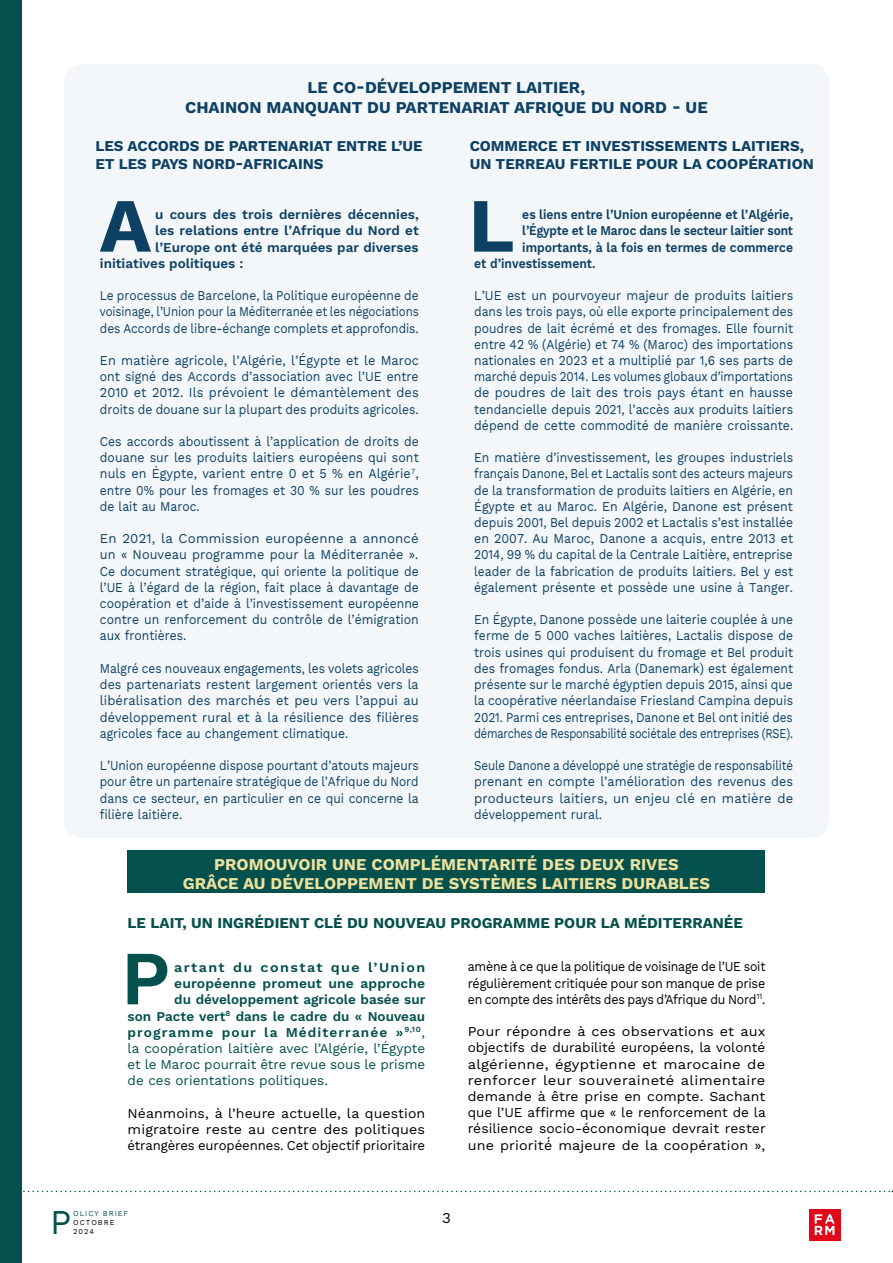
<style>
.page{position:relative;width:893px;height:1263px;background:#fff}
.page>*{position:absolute;margin:0;border:0;box-sizing:border-box;transform-origin:0 0}
.Lettrine{font:700 76.5px "Work Sans";color:#0d4063}
.Lettrine-2{font:600 76.5px "Work Sans";color:#04504c}
.Lettrine-3{font:34.8px "Work Sans";color:#04504c}
.Title_2{font:700 16.5px "Work Sans";color:#eee19d}
.Title_2-2{font:700 16.5px "Work Sans";color:#0d4063}
.Title_2-3{font:700 15px/18px "Work Sans";color:#0d4063}
.Title_2-4{font:700 15px "Work Sans";color:#04504c}
.Lettrine-4{font:15px "Work Sans";color:#000}
.Paragraph{font:13.5px/16.2px "Work Sans";color:#0d4063;text-align:justify;scale:.9 1}
.Paragraph-2{font:13.5px/16.2px "Work Sans";color:#0d4063;text-align:justify;scale:.92 1}
.Paragraph-3{font:13.5px/16.2px "Work Sans";color:#0d4063;text-align:justify;scale:.89 1}
.Paragraph-4{font:13.5px/16.2px "Work Sans";letter-spacing:-.005em;color:#000;text-align:justify;scale:1.07 1}
.Paragraph-5{font:13.5px/16.2px "Work Sans";color:#0d4063;text-align:justify;scale:.94 1}
.Paragraph-6{font:13.5px/16.2px "Work Sans";color:#0d4063;text-align:justify;scale:.86 1}
.Paragraph-7{font:13.5px/16.2px "Work Sans";letter-spacing:-.005em;color:#000;text-align:justify;scale:.91 1}
.Lettrine-5{font:600 13.5px "Work Sans";color:#0d4063}
.Paragraph-8{font:13.5px/16.2px "Work Sans";letter-spacing:-.005em;color:#000;text-align:justify;scale:1.04 1}
.Lettrine-6{font:13.5px "Work Sans";color:#04504c}
.Lettrine-7{font:600 13.5px "Work Sans";color:#0d4063;scale:.9 1}
.Lettrine-8{font:600 13.5px "Work Sans";letter-spacing:.01em;color:#04504c}
.Paragraph-9{font:13.5px/16.2px "Work Sans";color:#0d4063}
.Lettrine-9{font:600 13.5px "Work Sans";color:#0d4063;scale:.88 1}
.Lettrine-10{font:600 13.5px "Work Sans";letter-spacing:.08em;color:#04504c}
.Lettrine-11{font:600 13.5px "Work Sans";letter-spacing:.1em;color:#04504c;scale:1.06 1}
.Lettrine-12{font:7.5px "Work Sans";letter-spacing:.13em;color:#000}
.Lettrine-13{font:7.5px "Work Sans";letter-spacing:.13em;color:#04504c}
.s1{font-weight:400}
</style>
<div class="page">
<div style="left:64px;top:64px;width:765px;height:773px;background:#f4f7fa;border-radius:18px"></div>
<svg style="left:21px;top:1191px;width:872px;height:1px"></svg>
<div style="left:809px;top:1209px;width:31px;height:31px;background:#df0919"></div>
<svg style="left:815px;top:1214px;width:20px;height:21px"></svg>
<div style="left:0;top:0;width:21px;height:1263px;background:#04504c"></div>
<div style="left:128px;top:850px;width:637px;height:43px;background:#04504c"></div>
<p class="Title_2-2" style="left:308px;top:75px;width:279px">LE CO-DÉVELOPPEMENT LAITIER,</p>
<p class="Title_2-2" style="left:185px;top:95px;width:524px">CHAINON MANQUANT DU PARTENARIAT AFRIQUE DU NORD - UE</p>
<p class="Title_2-3" style="left:95px;top:137px;width:329px">LES ACCORDS DE PARTENARIAT ENTRE L’UE<br>ET LES PAYS NORD-AFRICAINS</p>
<p class="Title_2-3" style="left:470px;top:137px;width:346px">COMMERCE ET INVESTISSEMENTS LAITIERS,<br>UN TERREAU FERTILE POUR LA COOPÉRATION</p>
<p class="Lettrine" style="left:469px;top:168px;width:48px">L</p>
<p class="Lettrine-7" style="left:522px;top:204px;width:302px">es liens entre l’Union européenne et l’Algérie,</p>
<p class="Lettrine" style="left:100px;top:168px;width:53px">A</p>
<p class="Lettrine-5" style="left:155px;top:204px;width:265px">u cours des trois dernières décennies,</p>
<p class="Lettrine-9" style="left:522px;top:221px;width:309px">l’Égypte et le Maroc dans le secteur laitier sont</p>
<p class="Lettrine-7" style="left:522px;top:237px;width:302px">importants, à la fois en termes de commerce</p>
<p class="Lettrine-7" style="left:474px;top:253px;width:136px">et d’investissement.</p>
<p class="Paragraph-2" style="left:474px;top:287px;width:348px">L’UE est un pourvoyeur majeur de produits laitiers dans les trois pays, où elle exporte principalement des poudres de lait écrémé et des fromages. Elle fournit entre 42 % (Algérie) et 74 % (Maroc) des importations nationales en 2023 et a multiplié par 1,6 ses parts de marché depuis 2014. Les volumes globaux d’importations de poudres de lait des trois pays étant en hausse tendancielle depuis 2021, l’accès aux produits laitiers dépend de cette commodité de manière croissante.</p>
<p class="Paragraph" style="left:474px;top:449px;width:356px">En matière d’investissement, les groupes industriels français Danone, Bel et Lactalis sont des acteurs majeurs de la transformation de produits laitiers en Algérie, en Égypte et au Maroc. En Algérie, Danone est présent depuis 2001, Bel depuis 2002 et Lactalis s’est installée en 2007. Au Maroc, Danone a acquis, entre 2013 et 2014, 99 % du capital de la Centrale Laitière, entreprise leader de la fabrication de produits laitiers. Bel y est également présente et possède une usine à Tanger.</p>
<p class="Paragraph" style="left:474px;top:611px;width:356px">En Égypte, Danone possède une laiterie couplée à une ferme de 5 000 vaches laitières, Lactalis dispose de trois usines qui produisent du fromage et Bel produit des fromages fondus. Arla (Danemark) est également présente sur le marché égyptien depuis 2015, ainsi que la coopérative néerlandaise Friesland Campina depuis 2021. Parmi ces entreprises, Danone et Bel ont initié des démarches de Responsabilité sociétale des entreprises (RSE).</p>
<p class="Paragraph-6" style="left:474px;top:757px;width:372px">Seule Danone a développé une stratégie de responsabilité prenant en compte l’amélioration des revenus des producteurs laitiers, un enjeu clé en matière de développement rural.</p>
<p class="Title_2" style="left:214px;top:851px;width:466px">PROMOUVOIR UNE COMPLÉMENTARITÉ DES DEUX RIVES</p>
<p class="Title_2" style="left:183px;top:871px;width:528px">GRÂCE AU DÉVELOPPEMENT DE SYSTÈMES LAITIERS DURABLES</p>
<p class="Lettrine-5" style="left:155px;top:221px;width:265px">les relations entre l’Afrique du Nord et</p>
<p class="Lettrine-5" style="left:155px;top:237px;width:265px">l’Europe ont été marquées par diverses</p>
<p class="Lettrine-5" style="left:100px;top:253px;width:145px">initiatives politiques :</p>
<p class="Paragraph" style="left:100px;top:287px;width:356px">Le processus de Barcelone, la Politique européenne de voisinage, l’Union pour la Méditerranée et les négociations des Accords de libre-échange complets et approfondis.</p>
<p class="Paragraph-5" style="left:100px;top:352px;width:341px">En matière agricole, l’Algérie, l’Égypte et le Maroc ont signé des Accords d’association avec l’UE entre 2010 et 2012. Ils prévoient le démantèlement des droits de douane sur la plupart des produits agricoles.</p>
<p class="Paragraph" style="left:100px;top:433px;width:356px">Ces accords aboutissent à l’application de droits de douane sur les produits laitiers européens qui sont nuls en Égypte, varient entre 0 et 5 % en Algérie<sup>7</sup>, entre 0% pour les fromages et 30 % sur les poudres de lait au Maroc.</p>
<p class="Paragraph-9" style="left:100px;top:530px;width:320px">En 2021, la Commission européenne a annoncé un « Nouveau programme pour la Méditerranée ».</p>
<p class="Paragraph" style="left:100px;top:562px;width:356px">Ce document stratégique, qui oriente la politique de l’UE à l’égard de la région, fait place à davantage de coopération et d’aide à l’investissement européenne contre un renforcement du contrôle de l’émigration aux frontières.</p>
<p class="Paragraph-3" style="left:100px;top:660px;width:360px">Malgré ces nouveaux engagements, les volets agricoles des partenariats restent largement orientés vers la libéralisation des marchés et peu vers l’appui au développement rural et à la résilience des filières agricoles face au changement climatique.</p>
<p class="Paragraph-3" style="left:100px;top:757px;width:360px">L’Union européenne dispose pourtant d’atouts majeurs pour être un partenaire stratégique de l’Afrique du Nord dans ce secteur, en particulier en ce qui concerne la filière laitière.</p>
<p class="Title_2-4" style="left:128px;top:912px;width:617px">LE LAIT, UN INGRÉDIENT CLÉ DU NOUVEAU PROGRAMME POUR LA MÉDITERRANÉE</p>
<p class="Lettrine-2" style="left:121px;top:920px;width:51px">P</p>
<p class="Lettrine-11" style="left:174px;top:957px;width:238px">artant du constat que l’Union</p>
<p class="Lettrine-8" style="left:174px;top:973px;width:253px">européenne promeut une approche</p>
<p class="Lettrine-8" style="left:174px;top:989px;width:253px">du développement agricole basée sur</p>
<p class="Lettrine-8" style="left:128px;top:1006px;width:299px">son Pacte vert<sup>8</sup> dans le cadre du « Nouveau</p>
<p class="Lettrine-10" style="left:128px;top:1022px;width:299px">programme pour la Méditerranée »<sup>9,10</sup><span class="s1">,</span></p>
<p class="Lettrine-6" style="left:128px;top:1038px;width:299px">la coopération laitière avec l’Algérie, l’Égypte</p>
<p class="Lettrine-6" style="left:128px;top:1054px;width:299px">et le Maroc pourrait être revue sous le prisme</p>
<p class="Lettrine-6" style="left:128px;top:1070px;width:202px">de ces orientations politiques.</p>
<p class="Paragraph-8" style="left:128px;top:1104px;width:288px">Néanmoins, à l’heure actuelle, la question migratoire reste au centre des politiques étrangères européennes. Cet objectif prioritaire</p>
<p class="Paragraph-7" style="left:468px;top:958px;width:329px">amène à ce que la politique de voisinage de l’UE soit régulièrement critiquée pour son manque de prise en compte des intérêts des pays d’Afrique du Nord<sup>11</sup>.</p>
<p class="Paragraph-4" style="left:468px;top:1023px;width:280px">Pour répondre à ces observations et aux objectifs de durabilité européens, la volonté algérienne, égyptienne et marocaine de renforcer leur souveraineté alimentaire demande à être prise en compte. Sachant que l’UE affirme que « le renforcement de la résilience socio-économique devrait rester une priorité́ majeure de la coopération »,</p>
<p class="Lettrine-3" style="left:50px;top:1196px;width:23px">P</p>
<p class="Lettrine-13" style="left:73px;top:1208px;width:56px">OLICY BRIEF</p>
<p class="Lettrine-12" style="left:73px;top:1217px;width:43px">OCTOBRE</p>
<p class="Lettrine-12" style="left:73px;top:1226px;width:22px">2024</p>
<p class="Lettrine-4" style="left:442px;top:1206px;width:10px">3</p>
</div>
